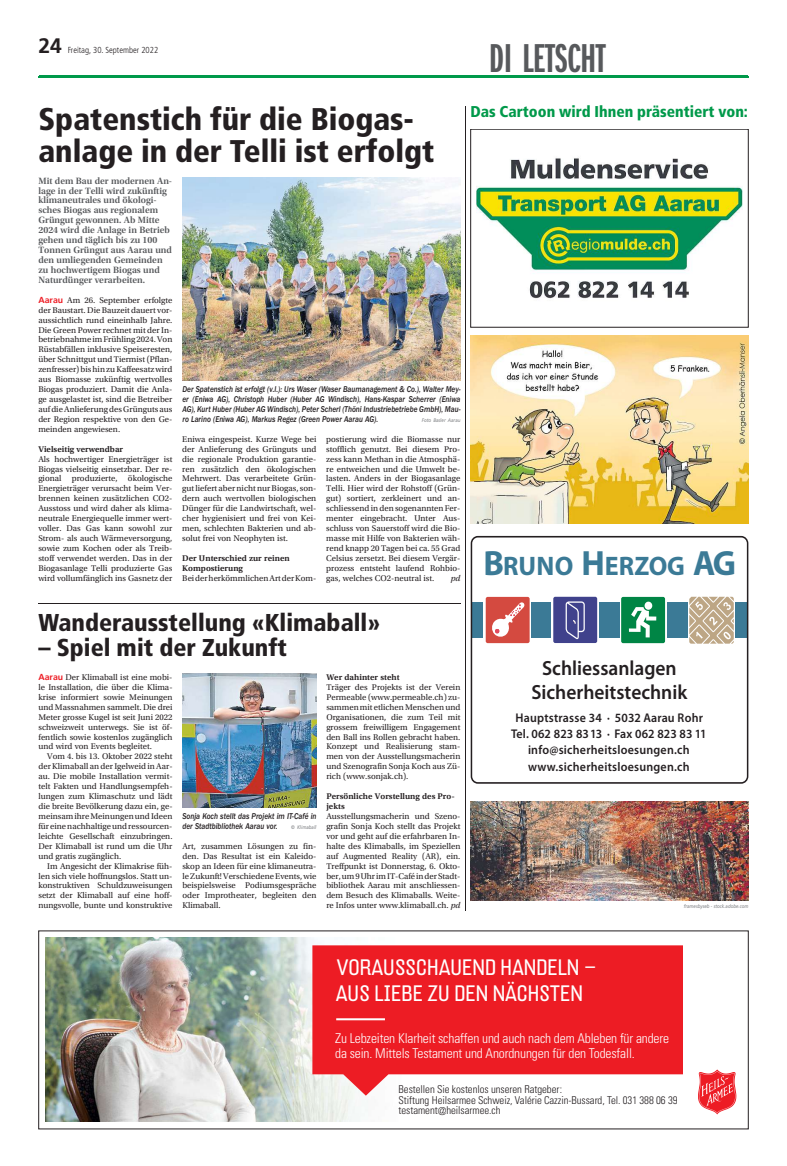
<style>
.page{position:relative;width:787px;height:1166px;background:#fff}
.page>*{position:absolute;margin:0;border:0;box-sizing:border-box;transform-origin:0 0}
.t1{font:41.82px "ITC Franklin Gothic Std Dm X Cp";color:#57595c}
.t2{font:900 condensed 31.32px/31.3px "Frutiger LT Std";color:#241f21}
.t3{font:700 26.86px "Myriad Pro";letter-spacing:.01em;color:#3b7a96}
.t4{font:900 condensed 24.41px "Frutiger LT Std";color:#241f21}
.t5{font:21.7px/25.7px "Hydra OT Extd";letter-spacing:.01em;color:#fff}
.t6{font:700 21px "Frutiger LT Std";color:#241f21}
.t7{font:600 20.56px/23.7px "Myriad Pro";color:#241f21;text-align:center;scale:.95 1}
.t8{font:900 condensed 15.66px "Frutiger LT Std";color:#00994a}
.t9{font:300 condensed 13.56px/15.1px "Univers";letter-spacing:-.01em;color:#fff}
.t10{font:600 12.6px/16.3px "Myriad Pro";letter-spacing:.02em;color:#241f21;text-align:center;scale:.95 1}
.t11{font:300 condensed 10.85px/10.8px "Univers";letter-spacing:-.005em;color:#241f21}
.t12{font:9.54px/9.9px "Utopia Std Semibold Subh";color:#57595c}
.t13{font:300 condensed 8.75px "Frutiger LT Std";color:#241f21}
.t14{font:8.66px/9.9px "Utopia Std";color:#241f21;text-align:justify}
.t15{font:8.66px/9.9px "ITC Franklin Gothic Std Med It";color:#241f21;text-align:justify;scale:.85 1}
.t16{font:8.66px/9.9px "Utopia Std Semibold Capt";color:#241f21}
.t17{font:italic 8.66px "Utopia Std";color:#241f21}
.t18{font:italic 5.25px "Frutiger LT Std";color:#808285;scale:.85 1}
.s1{font-family:"Frutiger LT Std";font-weight:700;color:#ed1c24}
.s2{font-size:35.18px}
.s3{font-style:italic}
</style>
<div class="page">
<hr style="left:465px;top:107px;width:1px;height:804px;background:#241f21">
<hr style="left:39px;top:76px;width:708px;height:2px;background:#00994a">
<img style="left:470px;top:335px;width:278px;height:189px">
<img style="left:182px;top:177px;width:278px;height:203px">
<img style="left:182px;top:674px;width:134px;height:133px">
<hr style="left:38px;top:603px;width:422px;height:1px;background:#241f21">
<img style="left:470px;top:801px;width:278px;height:100px">
<div style="left:553px;top:597px;width:44px;height:46px;background:#40428c;border-radius:2px"></div>
<div style="left:621px;top:597px;width:43px;height:46px;background:#008545;border-radius:2px"></div>
<svg style="left:565px;top:601px;width:19px;height:38px"></svg>
<svg style="left:485px;top:597px;width:44px;height:46px;background:#dc6c64"></svg>
<div style="left:644px;top:602px;width:8px;height:8px;background:#fff;border-radius:50%"></div>
<svg style="left:628px;top:607px;width:28px;height:30px"></svg>
<div style="left:599px;top:602px;width:20px;height:36px;background:#3b7a96"></div>
<div style="left:666px;top:602px;width:20px;height:36px;background:#3b7a96"></div>
<div style="left:735px;top:602px;width:12px;height:36px;background:#3b7a96"></div>
<div style="left:531px;top:602px;width:20px;height:36px;background:#3b7a96"></div>
<div style="left:471px;top:602px;width:12px;height:36px;background:#3b7a96"></div>
<svg style="left:689px;top:597px;width:44px;height:47px;background:#cab89e"></svg>
<div style="left:470px;top:536px;width:278px;height:248px;border:2px solid #241f21;border-radius:7px"></div>
<img style="left:476px;top:158px;width:265px;height:141px">
<img style="left:45px;top:938px;width:323px;height:183px">
<svg style="left:312px;top:945px;width:370px;height:150px;background:#ef3940"></svg>
<svg style="left:698px;top:1069px;width:38px;height:45px"></svg>
<hr style="left:336px;top:1018px;width:49px;height:2px;background:#fff">
<h3 class="t6" style="left:38px;top:33px;width:25px">24</h3>
<p class="t13" style="left:68px;top:45px;width:92px">Freitag, 30. September 2022</p>
<h1 class="t1" style="left:489px;top:33px;width:117px">DI LETSCHT</h1>
<h2 class="t2" style="left:38px;top:107px;width:397px">Spatenstich für die Biogas&shy;anlage in der Telli ist erfolgt</h2>
<p class="t12" style="left:38px;top:177px;width:135px">Mit dem Bau der modernen An&shy;lage in der Telli wird zukünftig klimaneutrales und ökologi&shy;sches Biogas aus regionalem<br>Grüngut gewonnen. Ab Mitte<br>2024 wird die Anlage in Betrieb gehen und täglich bis zu 100<br>Tonnen Grüngut aus Aarau und den umliegenden Gemeinden zu hochwertigem Biogas und<br>Naturdünger verarbeiten.</p>
<p class="t14" style="left:38px;top:296px;width:136px"><span class="s1">Aarau</span> Am 26. September erfolgte der Baustart. Die Bauzeit dauert vor&shy;aussichtlich rund eineinhalb Jahre.<br>Die Green Power rechnet mit der In&shy;betriebnahmeimFrühling2024.Von Rüstabfällen inklusive Speiseresten, über Schnittgut und Tiermist (Pflan&shy;zenfresser)bishinzuKaffeesatzwird aus Biomasse zukünftig wertvolles Biogas produziert. Damit die Anla&shy;ge ausgelastet ist, sind die Betreiber aufdieAnlieferungdesGrünguts aus der Region respektive von den Ge&shy;meinden angewiesen.</p>
<p class="t16" style="left:38px;top:445px;width:86px">Vielseitig verwendbar</p>
<p class="t14" style="left:38px;top:455px;width:135px">Als hochwertiger Energieträger ist Biogas vielseitig einsetzbar. Der re&shy;gional produzierte, ökologische Energieträger verursacht beim Ver&shy;brennen keinen zusätzlichen CO2- Ausstoss und wird daher als klima&shy;neutrale Energiequelle immer wert&shy;voller. Das Gas kann sowohl zur Strom- als auch Wärmeversorgung, sowie zum Kochen oder als Treib&shy;stoff verwendet werden. Das in der Biogasanlage Telli produzierte Gas wird vollumfänglich ins Gasnetz der</p>
<p class="t15" style="left:182px;top:385px;width:328px">Der Spatenstich ist erfolgt (v.l.): Urs Waser (Waser Baumanagement &amp; Co.), Walter Mey&shy;er (Eniwa AG), Christoph Huber (Huber AG Windisch), Hans-Kaspar Scherrer (Eniwa AG), Kurt Huber (Huber AG Windisch), Peter Scherl (Thöni Industriebetriebe GmbH), Mau&shy;ro Larino (Eniwa AG), Markus Regez (Green Power Aarau AG).</p>
<p class="t18" style="left:421px;top:417px;width:47px">Foto Basler Aarau</p>
<p class="t14" style="left:182px;top:435px;width:135px">Eniwa eingespeist. Kurze Wege bei der Anlieferung des Grünguts und die regionale Produktion garantie&shy;ren zusätzlich den ökologischen Mehrwert. Das verarbeitete Grün&shy;gutliefert aber nicht nurBiogas, son&shy;dern auch wertvollen biologischen Dünger für die Landwirtschaft, wel&shy;cher hygienisiert und frei von Kei&shy;men, schlechten Bakterien und ab&shy;solut frei von Neophyten ist.</p>
<p class="t16" style="left:182px;top:554px;width:109px">Der Unterschied zur reinen<br>Kompostierung</p>
<p class="t14" style="left:182px;top:574px;width:135px">BeiderherkömmlichenArtderKom-</p>
<p class="t14" style="left:326px;top:435px;width:135px">postierung wird die Biomasse nur stofflich genutzt. Bei diesem Pro&shy;zess kann Methan in die Atmosphä&shy;re entweichen und die Umwelt be&shy;lasten. Anders in der Biogasanlage Telli. Hier wird der Rohstoff (Grün&shy;gut) sortiert, zerkleinert und an&shy;schliessend in den sogenannten Fer&shy;menter eingebracht. Unter Aus&shy;schluss von Sauerstoff wird die Bio&shy;masse mit Hilfe von Bakterien wäh&shy;rend knapp 20 Tagen bei ca. 55 Grad Celsius zersetzt. Bei diesem Vergär&shy;prozess entsteht laufend Rohbio&shy;gas, welches CO2-neutral ist.</p>
<p class="t17" style="left:450px;top:573px;width:11px">pd</p>
<h3 class="t8" style="left:470px;top:106px;width:279px">Das Cartoon wird Ihnen präsentiert von:</h3>
<h3 class="t3" style="left:483px;top:548px;width:254px"><span class="s2">B</span>RUNO <span class="s2">H</span>ERZOG <span class="s2">AG</span></h3>
<h3 class="t4" style="left:38px;top:614px;width:343px">Wanderausstellung «Klimaball»</h3>
<h3 class="t4" style="left:38px;top:638px;width:250px">– Spiel mit der Zukunft</h3>
<p class="t14" style="left:38px;top:673px;width:135px"><span class="s1">Aarau</span> Der Klimaball ist eine mobi&shy;le Installation, die über die Klima&shy;krise informiert sowie Meinungen und Massnahmen sammelt. Die drei Meter grosse Kugel ist seit Juni 2022 schweizweit unterwegs. Sie ist öf&shy;fentlich sowie kostenlos zugänglich und wird von Events begleitet.</p>
<p class="t14" style="left:38px;top:752px;width:136px;text-indent:9px">Vom 4. bis 13. Oktober 2022 steht der Klimaball an der Igelweid in Aar&shy;au. Die mobile Installation vermit&shy;telt Fakten und Handlungsempfeh&shy;lungen zum Klimaschutz und lädt die breite Bevölkerung dazu ein, ge&shy;meinsamihreMeinungenundIdeen füreinenachhaltigeundressourcen&shy;leichte Gesellschaft einzubringen.<br>Der Klimaball ist rund um die Uhr und gratis zugänglich.</p>
<p class="t14" style="left:38px;top:862px;width:135px;text-indent:9px">Im Angesicht der Klimakrise füh&shy;len sich viele hoffnungslos. Statt un&shy;konstruktiven Schuldzuweisungen setzt der Klimaball auf eine hoff&shy;nungsvolle, bunte und konstruktive</p>
<p class="t16" style="left:326px;top:673px;width:75px">Wer dahinter steht</p>
<p class="t14" style="left:326px;top:683px;width:135px">Träger des Projekts ist der Verein Permeable (www.permeable.ch) zu&shy;sammenmit etlichenMenschenund Organisationen, die zum Teil mit grossem freiwilligem Engagement den Ball ins Rollen gebracht haben.<br>Konzept und Realisierung stam&shy;men von der Ausstellungsmacherin und Szenografin Sonja Koch aus Zü&shy;rich (www.sonjak.ch).</p>
<p class="t16" style="left:326px;top:792px;width:130px">Persönliche Vorstellung des Pro&shy;jekts</p>
<p class="t14" style="left:326px;top:812px;width:135px">Ausstellungsmacherin und Szeno&shy;grafin Sonja Koch stellt das Projekt vor und geht auf die erfahrbaren In&shy;halte des Klimaballs, im Speziellen auf Augmented Reality (AR), ein.<br>Treffpunkt ist Donnerstag, 6. Okto&shy;ber,um9UhrimIT-CaféinderStadt&shy;bibliothek Aarau mit anschliessen&shy;dem Besuch des Klimaballs. Weite&shy;re Infos unter www.klimaball.ch. <span class="s3">pd</span></p>
<p class="t15" style="left:182px;top:812px;width:159px">Sonja Koch stellt das Projekt im IT-Café in der Stadtbibliothek Aarau vor.</p>
<p class="t18" style="left:291px;top:824px;width:31px">© Klimaball</p>
<p class="t14" style="left:182px;top:842px;width:135px">Art, zusammen Lösungen zu fin&shy;den. Das Resultat ist ein Kaleido&shy;skop an Ideen für eine klimaneutra&shy;leZukunft!VerschiedeneEvents,wie beispielsweise Podiumsgespräche oder Improtheater, begleiten den Klimaball.</p>
<h3 class="t7" style="left:531px;top:656px;width:165px">Schliessanlagen<br>Sicherheitstechnik</h3>
<h3 class="t10" style="left:511px;top:709px;width:207px">Hauptstrasse 34 · 5032 Aarau Rohr<br>Tel. 062 823 8313 · Fax 062 823 83 11 info@sicherheitsloesungen.ch www.sicherheitsloesungen.ch</h3>
<p class="t18" style="left:683px;top:903px;width:78px">framesbyseb - stock.adobe.com</p>
<h3 class="t5" style="left:336px;top:955px;width:261px">VORAUSSCHAUEND HANDELN –<br>AUS LIEBE ZU DEN NÄCHSTEN</h3>
<h3 class="t9" style="left:335px;top:1030px;width:335px">Zu Lebzeiten Klarheit schaffen und auch nach dem Ableben für andere da sein. Mittels Testament und Anordnungen für den Todesfall.</h3>
<p class="t11" style="left:398px;top:1083px;width:280px">Bestellen Sie kostenlos unseren Ratgeber:<br>Stiftung Heilsarmee Schweiz, Valérie Cazzin-Bussard, Tel. 031 388 06 39 testament@heilsarmee.ch</p>
</div>
